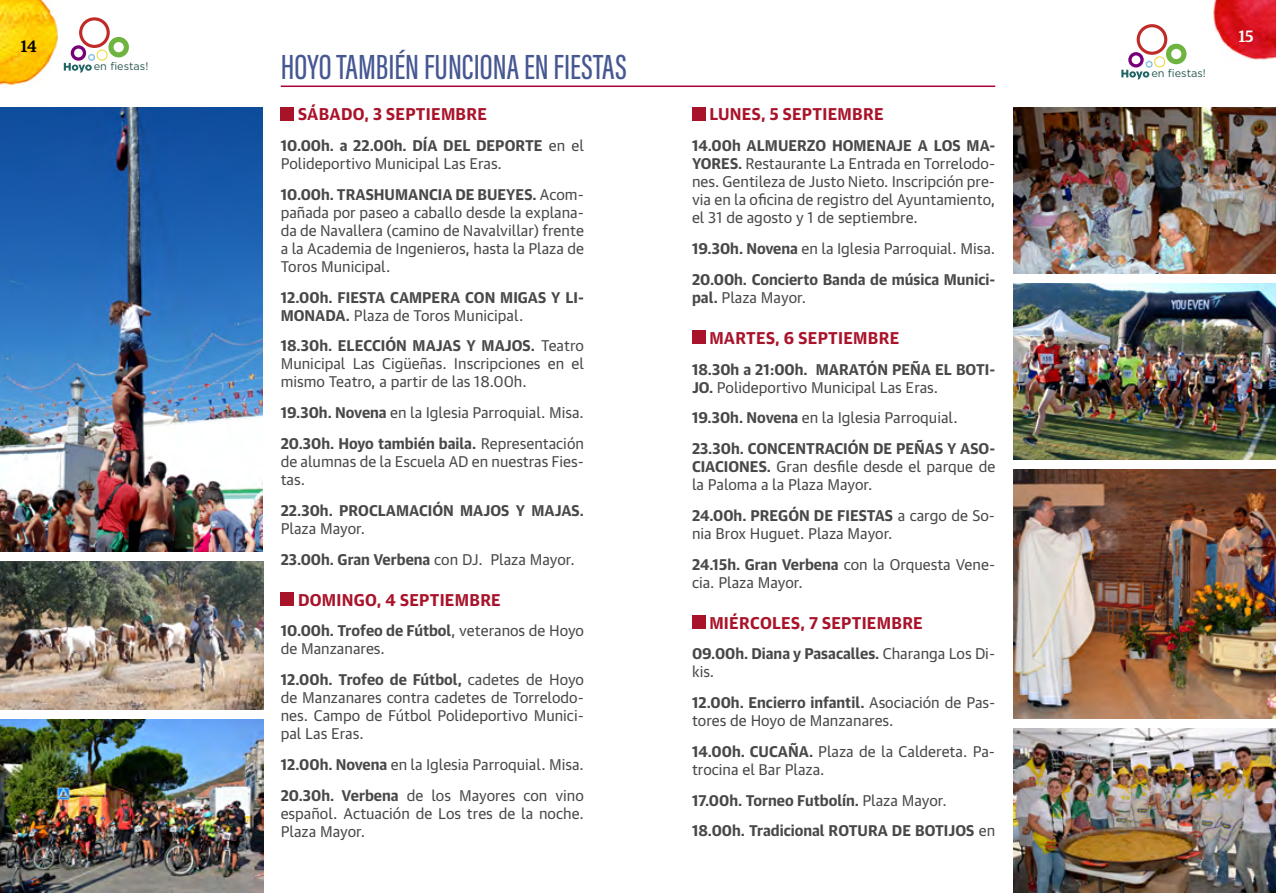
<style>
.page{position:relative;width:1276px;height:893px;background:#fff}
.page>*{position:absolute;margin:0;border:0;box-sizing:border-box;transform-origin:0 0}
.t1{font:36px "Acumin Variable Concept";color:#465792}
.t2{font:700 16.5px "Guardian Sans Text";letter-spacing:.015em;color:#a9132a}
.t3{font:500 16.5px "Guardian Egyp";color:#000}
.t4{font:500 16.5px "Guardian Egyp";color:#fff}
.t5{font:15px/18px "Guardian Sans Text";color:#484848}
.t6{font:700 15px/18px "Guardian Sans Text";color:#484848}
.t7{font:10.95px "Gotham";color:#27584e}
.s1{font-weight:700}
.s2{font-weight:400}
</style>
<div class="page">
<img style="left:1213px;top:0;width:63px;height:60px">
<img style="left:0;top:0;width:58px;height:86px">
<svg style="left:64px;top:17px;width:65px;height:56px"></svg>
<svg style="left:1121px;top:24px;width:65px;height:55px"></svg>
<div style="left:281px;top:107px;width:13px;height:13px;background:#a9132a"></div>
<div style="left:281px;top:592px;width:13px;height:14px;background:#a9132a"></div>
<div style="left:692px;top:107px;width:13px;height:13px;background:#a9132a"></div>
<div style="left:692px;top:330px;width:13px;height:14px;background:#a9132a"></div>
<div style="left:692px;top:615px;width:13px;height:14px;background:#a9132a"></div>
<img style="left:0;top:561px;width:264px;height:148px">
<img style="left:0;top:107px;width:262px;height:444px">
<img style="left:0;top:719px;width:264px;height:174px">
<img style="left:1013px;top:107px;width:263px;height:166px">
<img style="left:1013px;top:470px;width:263px;height:249px">
<img style="left:1013px;top:283px;width:263px;height:177px">
<img style="left:1013px;top:728px;width:263px;height:165px">
<hr style="left:281px;top:86px;width:714px;height:1px;background:#aa003c">
<p class="t3" style="left:21px;top:34px;width:17px">14</p>
<p class="t7" style="left:94px;top:60px;width:56px">en fiestas!</p>
<h1 class="t1" style="left:281px;top:41px;width:347px">HOYO TAMBIÉN FUNCIONA EN FIESTAS</h1>
<p class="t2" style="left:298px;top:101px;width:190px">SÁBADO, 3 SEPTIEMBRE</p>
<p class="t5" style="left:281px;top:135px;width:305px"><span class="s1">10.00h. a 22.00h. DÍA DEL DEPORTE</span> en el<br>Polideportivo Municipal Las Eras.</p>
<p class="t5" style="left:281px;top:184px;width:305px;text-align:justify"><span class="s1">10.00h. TRASHUMANCIA DE BUEYES.</span> Acom&shy;pañada por paseo a caballo desde la explana&shy;da de Navallera (camino de Navalvillar) frente a la Academia de Ingenieros, hasta la Plaza de Toros Municipal.</p>
<p class="t6" style="left:281px;top:287px;width:305px">12.00h. FIESTA CAMPERA CON MIGAS Y LI-<br>MONADA. <span class="s2">Plaza de Toros Municipal.</span></p>
<p class="t5" style="left:281px;top:336px;width:305px;text-align:justify"><span class="s1">18.30h. ELECCIÓN MAJAS Y MAJOS.</span> Teatro Municipal Las Cigüeñas. Inscripciones en el mismo Teatro, a partir de las 18.00h.</p>
<p class="t5" style="left:281px;top:396px;width:305px;line-height:30.8px"><span class="s1">19.30h. Novena</span> en la Iglesia Parroquial. Misa.<br><span class="s1">20.30h. Hoyo también baila.</span> Representación</p>
<p class="t5" style="left:281px;top:451px;width:305px">de alumnas de la Escuela AD en nuestras Fies&shy;tas.</p>
<p class="t6" style="left:281px;top:500px;width:305px">22.30h. PROCLAMACIÓN MAJOS Y MAJAS.</p>
<p class="t5" style="left:281px;top:511px;width:296px;line-height:30.8px">Plaza Mayor.<br><span class="s1">23.00h. Gran Verbena</span> con DJ. Plaza Mayor.</p>
<p class="t2" style="left:298px;top:586px;width:204px">DOMINGO, 4 SEPTIEMBRE</p>
<p class="t5" style="left:281px;top:620px;width:305px"><span class="s1">10.00h. Trofeo de Fútbol</span>, veteranos de Hoyo de Manzanares.</p>
<p class="t5" style="left:281px;top:669px;width:305px;text-align:justify"><span class="s1">12.00h. Trofeo de Fútbol,</span> cadetes de Hoyo de Manzanares contra cadetes de Torrelodo&shy;nes. Campo de Fútbol Polideportivo Munici&shy;pal Las Eras.</p>
<p class="t5" style="left:281px;top:748px;width:305px;line-height:30.8px"><span class="s1">12.00h. Novena</span> en la Iglesia Parroquial. Misa.<br><span class="s1">20.30h. Verbena</span> de los Mayores con vino</p>
<p class="t5" style="left:281px;top:803px;width:305px">español. Actuación de Los tres de la noche.<br>Plaza Mayor.</p>
<p class="t2" style="left:709px;top:101px;width:176px">LUNES, 5 SEPTIEMBRE</p>
<p class="t5" style="left:692px;top:135px;width:305px;text-align:justify"><span class="s1">14.00h ALMUERZO HOMENAJE A LOS MA-YORES.</span> Restaurante La Entrada en Torrelodo&shy;nes. Gentileza de Justo Nieto. Inscripción pre&shy;via en la oficina de registro del Ayuntamiento, el 31 de agosto y 1 de septiembre.</p>
<p class="t6" style="left:692px;top:231px;width:305px;line-height:30.8px">19.30h. Novena <span class="s2">en la Iglesia Parroquial. Misa.<br></span>20.00h. Concierto Banda de música Munici-</p>
<p class="t5" style="left:692px;top:287px;width:116px"><span class="s1">pal.</span> Plaza Mayor.</p>
<p class="t2" style="left:709px;top:324px;width:191px">MARTES, 6 SEPTIEMBRE</p>
<p class="t6" style="left:692px;top:358px;width:305px">18.30h a 21:00h. MARATÓN PEÑA EL BOTI-<br>JO. <span class="s2">Polideportivo Municipal Las Eras.</span></p>
<p class="t6" style="left:692px;top:401px;width:305px;line-height:30.8px">19.30h. Novena <span class="s2">en la Iglesia Parroquial.<br></span>23.30h. CONCENTRACIÓN DE PEÑAS Y ASO-</p>
<p class="t5" style="left:692px;top:456px;width:305px"><span class="s1">CIACIONES.</span> Gran desfile desde el parque de la Paloma a la Plaza Mayor.</p>
<p class="t5" style="left:692px;top:505px;width:305px"><span class="s1">24.00h. PREGÓN DE FIESTAS</span> a cargo de So&shy;nia Brox Huguet. Plaza Mayor.</p>
<p class="t5" style="left:692px;top:554px;width:305px"><span class="s1">24.15h. Gran Verbena</span> con la Orquesta Vene&shy;cia. Plaza Mayor.</p>
<p class="t2" style="left:709px;top:609px;width:215px">MIÉRCOLES, 7 SEPTIEMBRE</p>
<p class="t6" style="left:692px;top:643px;width:305px">09.00h. Diana y Pasacalles. <span class="s2">Charanga Los Di&shy;kis.</span></p>
<p class="t5" style="left:692px;top:692px;width:305px"><span class="s1">12.00h. Encierro infantil.</span> Asociación de Pas&shy;tores de Hoyo de Manzanares.</p>
<p class="t5" style="left:692px;top:741px;width:305px"><span class="s1">14.00h. CUCAÑA.</span> Plaza de la Caldereta. Pa&shy;trocina el Bar Plaza.</p>
<p class="t6" style="left:692px;top:783px;width:305px;line-height:30.8px">17.00h. Torneo Futbolín. <span class="s2">Plaza Mayor.<br></span>18.00h. Tradicional ROTURA DE BOTIJOS <span class="s2">en</span></p>
<p class="t7" style="left:1151px;top:67px;width:56px">en fiestas!</p>
<p class="t4" style="left:1238px;top:24px;width:17px">15</p>
</div>
